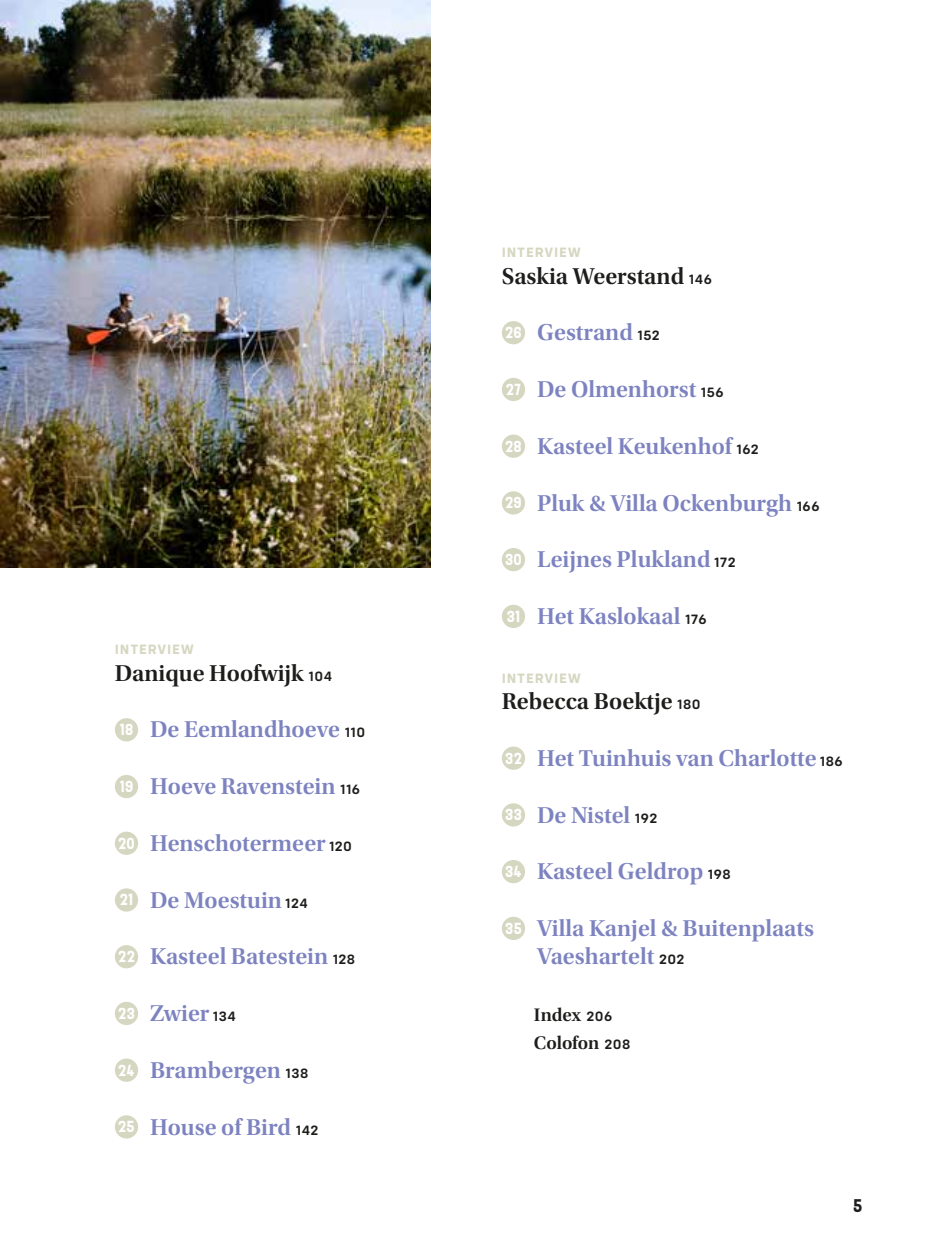
<style>
.page{position:relative;width:947px;height:1248px;background:#fff}
.page>*{position:absolute;margin:0;border:0;box-sizing:border-box;transform-origin:0 0}
.t1{font:24px/28.4px "Utopia Std Semibold Subh";color:#7d83c0}
.t2{font:24px "Utopia Std Semibold Subh";color:#1d1d1b}
.t3{font:20px "Elixir Sans";color:#1d1d1b}
.t4{font:19px/28.4px "Utopia Std Semibold Subh";letter-spacing:-.005em;color:#1d1d1b}
.t5{font:700 14px "Config";letter-spacing:.06em;color:#d6d7c1}
.s1{font-family:"Config Rounded";font-weight:600;font-size:14px}
.s2{font-family:"Elixir Sans";font-size:17.4px;color:#fff}
.s3{font-family:"Config Rounded";font-weight:600;font-size:14px;color:#1d1d1b}
</style>
<div class="page">
<div style="left:115px;top:718px;width:23px;height:23px;background:#d6d7c1;border-radius:50%"></div>
<div style="left:115px;top:774px;width:23px;height:24px;background:#d6d7c1;border-radius:50%"></div>
<div style="left:115px;top:831px;width:23px;height:23px;background:#d6d7c1;border-radius:50%"></div>
<div style="left:115px;top:888px;width:23px;height:23px;background:#d6d7c1;border-radius:50%"></div>
<div style="left:115px;top:945px;width:23px;height:23px;background:#d6d7c1;border-radius:50%"></div>
<div style="left:115px;top:1001px;width:23px;height:23px;background:#d6d7c1;border-radius:50%"></div>
<div style="left:115px;top:1058px;width:23px;height:23px;background:#d6d7c1;border-radius:50%"></div>
<div style="left:115px;top:1115px;width:23px;height:23px;background:#d6d7c1;border-radius:50%"></div>
<img style="left:0;top:0;width:430px;height:567px">
<div style="left:502px;top:321px;width:23px;height:23px;background:#d6d7c1;border-radius:50%"></div>
<div style="left:502px;top:378px;width:23px;height:23px;background:#d6d7c1;border-radius:50%"></div>
<div style="left:502px;top:434px;width:23px;height:24px;background:#d6d7c1;border-radius:50%"></div>
<div style="left:502px;top:491px;width:23px;height:23px;background:#d6d7c1;border-radius:50%"></div>
<div style="left:502px;top:548px;width:23px;height:23px;background:#d6d7c1;border-radius:50%"></div>
<div style="left:502px;top:604px;width:23px;height:24px;background:#d6d7c1;border-radius:50%"></div>
<div style="left:502px;top:746px;width:23px;height:23px;background:#d6d7c1;border-radius:50%"></div>
<div style="left:502px;top:803px;width:23px;height:23px;background:#d6d7c1;border-radius:50%"></div>
<div style="left:502px;top:859px;width:23px;height:24px;background:#d6d7c1;border-radius:50%"></div>
<div style="left:502px;top:916px;width:23px;height:23px;background:#d6d7c1;border-radius:50%"></div>
<p class="t5" style="left:115px;top:641px;width:81px">INTERVIEW</p>
<p class="t2" style="left:115px;top:659px;width:219px">Danique Hoofwijk <span class="s1">104</span></p>
<p class="t1" style="left:120px;top:715px;width:247px"><span class="s2">18</span> De Eemlandhoeve <span class="s3">110</span></p>
<p class="t1" style="left:120px;top:772px;width:241px"><span class="s2">19</span> Hoeve Ravenstein <span class="s3">116</span></p>
<p class="t1" style="left:118px;top:829px;width:235px"><span class="s2">20</span> Henschotermeer <span class="s3">120</span></p>
<p class="t1" style="left:120px;top:885px;width:189px"><span class="s2">21</span> De Moestuin <span class="s3">124</span></p>
<p class="t1" style="left:118px;top:942px;width:238px"><span class="s2">22</span> Kasteel Batestein <span class="s3">128</span></p>
<p class="t1" style="left:118px;top:999px;width:119px"><span class="s2">23</span> Zwier <span class="s3">134</span></p>
<p class="t1" style="left:118px;top:1055px;width:191px"><span class="s2">24</span> Brambergen <span class="s3">138</span></p>
<p class="t1" style="left:119px;top:1112px;width:201px"><span class="s2">25</span> House of Bird <span class="s3">142</span></p>
<p class="t5" style="left:502px;top:244px;width:81px">INTERVIEW</p>
<p class="t2" style="left:502px;top:262px;width:212px">Saskia Weerstand <span class="s1">146</span></p>
<p class="t1" style="left:505px;top:318px;width:156px"><span class="s2">26</span> Gestrand <span class="s3">152</span></p>
<p class="t1" style="left:506px;top:375px;width:219px"><span class="s2">27</span> De Olmenhorst <span class="s3">156</span></p>
<p class="t1" style="left:505px;top:432px;width:255px"><span class="s2">28</span> Kasteel Keukenhof <span class="s3">162</span></p>
<p class="t1" style="left:505px;top:489px;width:316px"><span class="s2">29</span> Pluk &amp; Villa Ockenburgh <span class="s3">166</span></p>
<p class="t1" style="left:505px;top:545px;width:232px"><span class="s2">30</span> Leijnes Plukland <span class="s3">172</span></p>
<p class="t1" style="left:507px;top:602px;width:201px"><span class="s2">31</span> Het Kaslokaal <span class="s3">176</span></p>
<p class="t5" style="left:502px;top:669px;width:81px">INTERVIEW</p>
<p class="t2" style="left:502px;top:688px;width:200px">Rebecca Boektje <span class="s1">180</span></p>
<p class="t1" style="left:505px;top:744px;width:339px"><span class="s2">32</span> Het Tuinhuis van Charlotte <span class="s3">186</span></p>
<p class="t1" style="left:505px;top:800px;width:153px"><span class="s2">33</span> De Nistel <span class="s3">192</span></p>
<p class="t1" style="left:505px;top:857px;width:227px"><span class="s2">34</span> Kasteel Geldrop <span class="s3">198</span></p>
<p class="t1" style="left:537px;top:914px;width:278px;text-indent:-32px"><span class="s2">35</span> Villa Kanjel &amp; Buitenplaats<br>Vaeshartelt <span class="s3">202</span></p>
<p class="t4" style="left:534px;top:1000px;width:98px">Index <span class="s1">206<br></span>Colofon <span class="s1">208</span></p>
<p class="t3" style="left:853px;top:1192px;width:10px">5</p>
</div>
